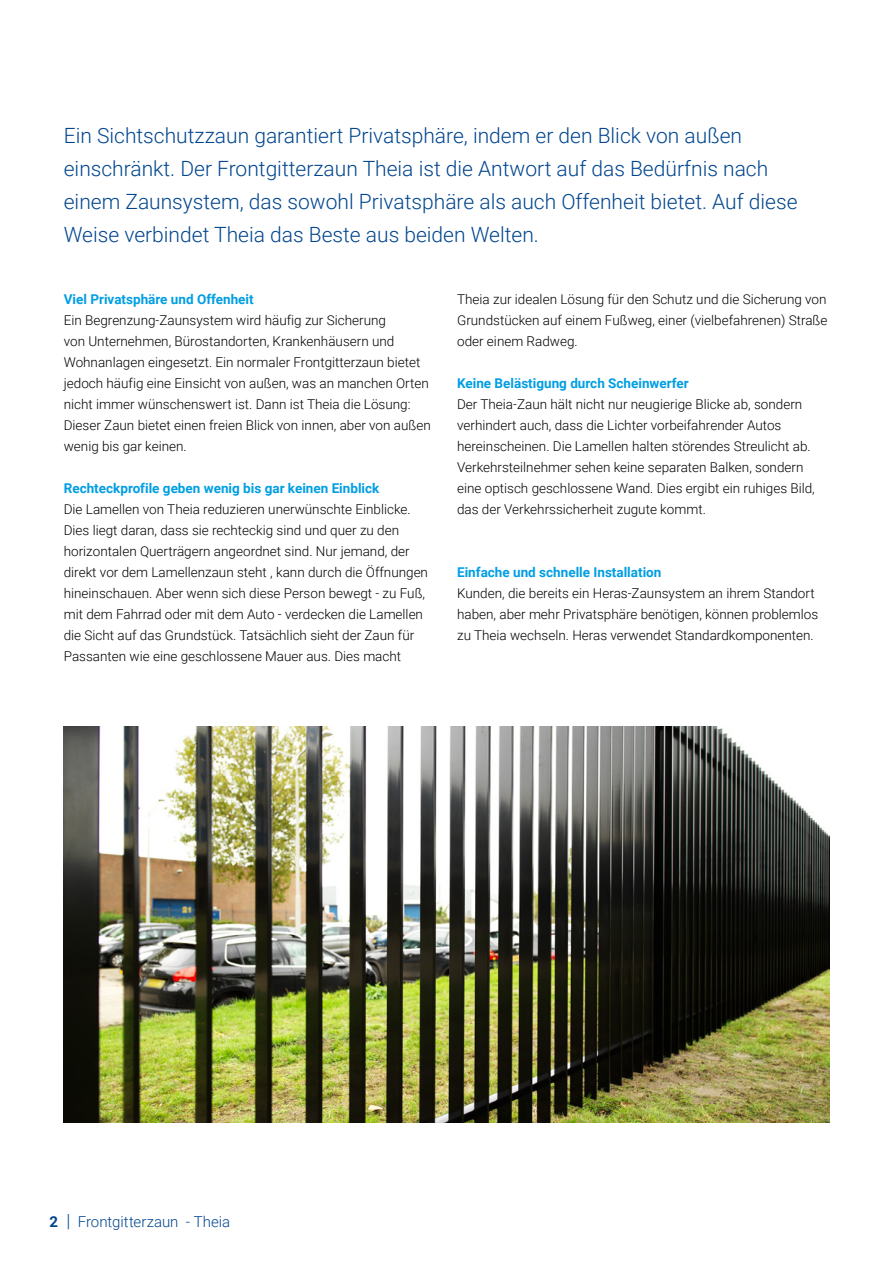
<style>
.page{position:relative;width:893px;height:1263px;background:#fff}
.page>*{position:absolute;margin:0;border:0;box-sizing:border-box;transform-origin:0 0}
.t1{font:300 21px/33px "Roboto";color:#00458e}
.t2{font:300 15px "Roboto";color:#00458e}
.t3{font:300 13.5px/21px "Roboto";color:#000}
.t4{font:700 13.5px "Roboto";color:#009ee3}
.s1{font-weight:700}
.s2{font-size:18px}
</style>
<div class="page">
<img style="left:64px;top:726px;width:765px;height:397px">
<p class="t1" style="left:64px;top:119px;width:735px">Ein Sichtschutzzaun garantiert Privatsphäre, indem er den Blick von außen einschränkt. Der Frontgitterzaun Theia ist die Antwort auf das Bedürfnis nach einem Zaunsystem, das sowohl Privatsphäre als auch Offenheit bietet. Auf diese Weise verbindet Theia das Beste aus beiden Welten.</p>
<p class="t4" style="left:64px;top:289px;width:191px">Viel Privatsphäre und Offenheit</p>
<p class="t3" style="left:64px;top:309px;width:369px">Ein Begrenzung-Zaunsystem wird häufig zur Sicherung<br>von Unternehmen, Bürostandorten, Krankenhäusern und Wohnanlagen eingesetzt. Ein normaler Frontgitterzaun bietet jedoch häufig eine Einsicht von außen, was an manchen Orten nicht immer wünschenswert ist. Dann ist Theia die Lösung:<br>Dieser Zaun bietet einen freien Blick von innen, aber von außen wenig bis gar keinen.</p>
<p class="t4" style="left:64px;top:478px;width:317px">Rechteckprofile geben wenig bis gar keinen Einblick</p>
<p class="t3" style="left:64px;top:498px;width:366px">Die Lamellen von Theia reduzieren unerwünschte Einblicke.<br>Dies liegt daran, dass sie rechteckig sind und quer zu den horizontalen Querträgern angeordnet sind. Nur jemand, der direkt vor dem Lamellenzaun steht , kann durch die Öffnungen hineinschauen. Aber wenn sich diese Person bewegt - zu Fuß, mit dem Fahrrad oder mit dem Auto - verdecken die Lamellen die Sicht auf das Grundstück. Tatsächlich sieht der Zaun für Passanten wie eine geschlossene Mauer aus. Dies macht</p>
<p class="t3" style="left:457px;top:288px;width:372px;text-align:justify">Theia zur idealen Lösung für den Schutz und die Sicherung von Grundstücken auf einem Fußweg, einer (vielbefahrenen) Straße oder einem Radweg.</p>
<p class="t4" style="left:457px;top:373px;width:233px">Keine Belästigung durch Scheinwerfer</p>
<p class="t3" style="left:457px;top:393px;width:359px">Der Theia-Zaun hält nicht nur neugierige Blicke ab, sondern verhindert auch, dass die Lichter vorbeifahrender Autos hereinscheinen. Die Lamellen halten störendes Streulicht ab.<br>Verkehrsteilnehmer sehen keine separaten Balken, sondern eine optisch geschlossene Wand. Dies ergibt ein ruhiges Bild, das der Verkehrssicherheit zugute kommt.</p>
<p class="t4" style="left:457px;top:562px;width:206px">Einfache und schnelle Installation</p>
<p class="t3" style="left:457px;top:582px;width:363px">Kunden, die bereits ein Heras-Zaunsystem an ihrem Standort haben, aber mehr Privatsphäre benötigen, können problemlos zu Theia wechseln. Heras verwendet Standardkomponenten.</p>
<p class="t2" style="left:50px;top:1211px;width:182px"><span class="s1">2</span> <span class="s2">|</span> Frontgitterzaun - Theia</p>
</div>
